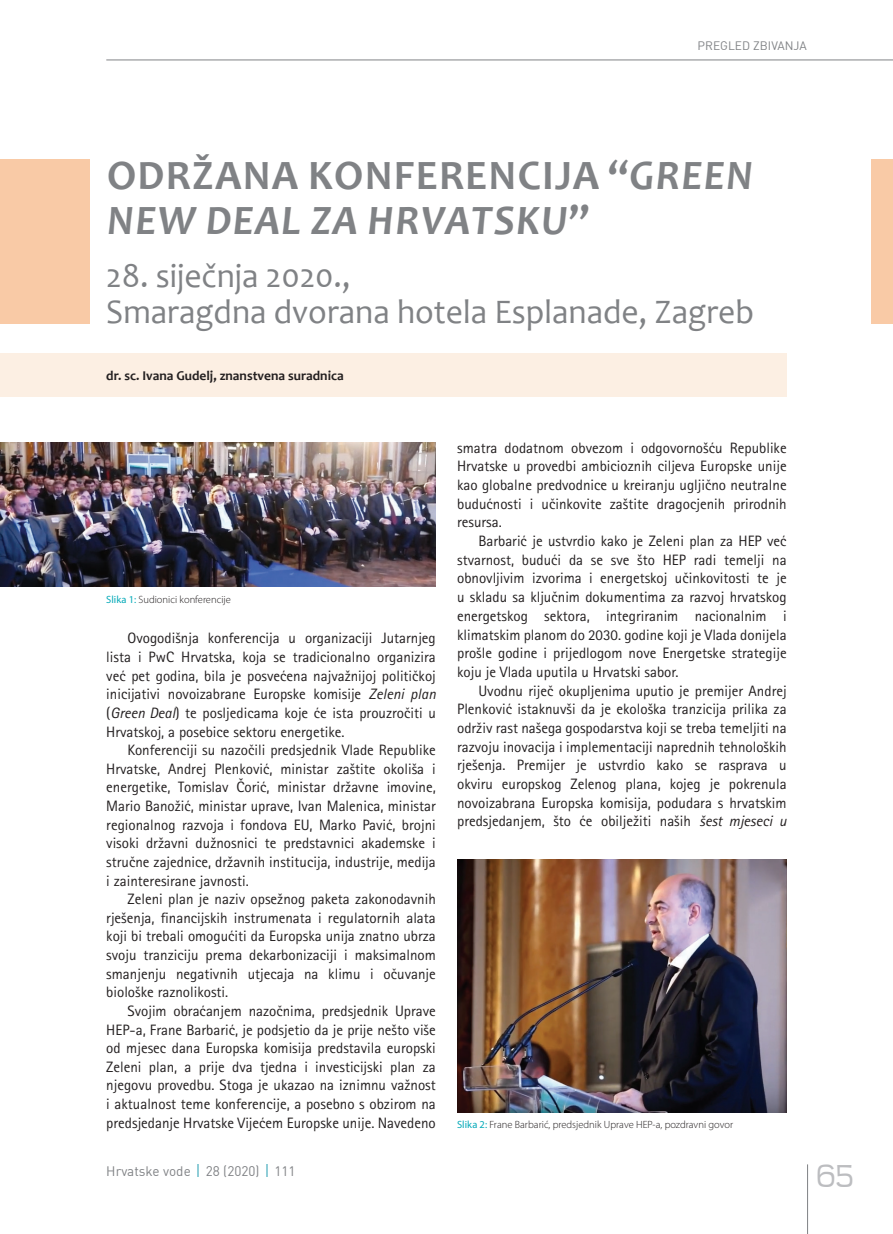
<style>
.page{position:relative;width:893px;height:1234px;background:#fff}
.page>*{position:absolute;margin:0;border:0;box-sizing:border-box;transform-origin:0 0}
.NASLOV{font:italic 700 42px/45px "Candara";letter-spacing:.03em;color:#808285}
.t1{font:300 36px "Teen";color:#bcbdc0}
.NASLOV_light{font:34.5px/36px "Candara";color:#808285}
.OSNOVNI_TEKST_10-12{font:15px/18.6px "Rotis Sans Serifklemy";color:#231f20;text-align:justify}
.AUTORI{font:700 13.5px "Candara";color:#231f20}
.t2{font:13.5px "DIN";color:#808285}
.t3{font:12px "DIN";color:#808285}
.TABLICA{font:300 10.5px "Myriad Pro";color:#231f20}
.s1{font-style:normal}
.s2{font-weight:400;color:#07aab9}
.s3{font-style:italic}
</style>
<div class="page">
<hr style="left:807px;top:1164px;width:1px;height:69px;background:#808285">
<hr style="left:106px;top:60px;width:787px;height:1px;background:#808285">
<svg style="left:198px;top:1164px;width:1px;height:12px"></svg>
<svg style="left:266px;top:1164px;width:2px;height:12px"></svg>
<div style="left:872px;top:159px;width:21px;height:164px;background:#f9caa6"></div>
<div style="left:0;top:159px;width:89px;height:164px;background:#f9caa6"></div>
<div style="left:0;top:353px;width:787px;height:44px;background:#fcefe3"></div>
<img style="left:0;top:442px;width:436px;height:144px">
<img style="left:457px;top:859px;width:330px;height:252px">
<p class="t3" style="left:698px;top:37px;width:111px">PREGLED ZBIVANJA</p>
<p class="NASLOV" style="left:107px;top:152px;width:648px"><span class="s1">ODRŽANA KONFERENCIJA “</span>GREEN<br>NEW DEAL ZA HRVATSKU<span class="s1">”</span></p>
<p class="NASLOV_light" style="left:106px;top:258px;width:649px">28. siječnja 2020.,<br>Smaragdna dvorana hotela Esplanade, Zagreb</p>
<p class="AUTORI" style="left:106px;top:367px;width:239px">dr. sc. Ivana Gudelj, znanstvena suradnica</p>
<p class="TABLICA" style="left:106px;top:593px;width:126px"><span class="s2">Slika 1:</span> Sudionici konferencije</p>
<p class="OSNOVNI_TEKST_10-12" style="left:106px;top:628px;width:331px;text-indent:21px">Ovogodišnja konferencija u organizaciji Jutarnjeg lista i PwC Hrvatska, koja se tradicionalno organizira već pet godina, bila je posvećena najvažnijoj političkoj inicijativi novoizabrane Europske komisije <span class="s3">Zeleni plan </span>(<span class="s3">Green Deal</span>) te posljedicama koje će ista prouzročiti u Hrvatskoj, a posebice sektoru energetike.</p>
<p class="OSNOVNI_TEKST_10-12" style="left:106px;top:740px;width:331px;text-indent:21px">Konferenciji su nazočili predsjednik Vlade Republike Hrvatske, Andrej Plenković, ministar zaštite okoliša i energetike, Tomislav Čorić, ministar državne imovine, Mario Banožić, ministar uprave, Ivan Malenica, ministar regionalnog razvoja i fondova EU, Marko Pavić, brojni visoki državni dužnosnici te predstavnici akademske i stručne zajednice, državnih institucija, industrije, medija i zainteresirane javnosti.</p>
<p class="OSNOVNI_TEKST_10-12" style="left:106px;top:889px;width:331px;text-indent:21px">Zeleni plan je naziv opsežnog paketa zakonodavnih rješenja, financijskih instrumenata i regulatornih alata koji bi trebali omogućiti da Europska unija znatno ubrza svoju tranziciju prema dekarbonizaciji i maksimalnom smanjenju negativnih utjecaja na klimu i očuvanje biološke raznolikosti.</p>
<p class="OSNOVNI_TEKST_10-12" style="left:106px;top:1001px;width:331px;text-indent:21px">Svojim obraćanjem nazočnima, predsjednik Uprave HEP-a, Frane Barbarić, je podsjetio da je prije nešto više od mjesec dana Europska komisija predstavila europski Zeleni plan, a prije dva tjedna i investicijski plan za njegovu provedbu. Stoga je ukazao na iznimnu važnost i aktualnost teme konferencije, a posebno s obzirom na predsjedanje Hrvatske Vijećem Europske unije. Navedeno</p>
<p class="t2" style="left:106px;top:1161px;width:191px">Hrvatske vode 28 (2020) 111</p>
<p class="OSNOVNI_TEKST_10-12" style="left:457px;top:438px;width:331px">smatra dodatnom obvezom i odgovornošću Republike Hrvatske u provedbi ambicioznih ciljeva Europske unije kao globalne predvodnice u kreiranju ugljično neutralne budućnosti i učinkovite zaštite dragocjenih prirodnih resursa.</p>
<p class="OSNOVNI_TEKST_10-12" style="left:457px;top:531px;width:331px;text-indent:21px">Barbarić je ustvrdio kako je Zeleni plan za HEP već stvarnost, budući da se sve što HEP radi temelji na obnovljivim izvorima i energetskoj učinkovitosti te je u skladu sa ključnim dokumentima za razvoj hrvatskog energetskog sektora, integriranim nacionalnim i klimatskim planom do 2030. godine koji je Vlada donijela prošle godine i prijedlogom nove Energetske strategije koju je Vlada uputila u Hrvatski sabor.</p>
<p class="OSNOVNI_TEKST_10-12" style="left:457px;top:681px;width:331px;text-indent:21px">Uvodnu riječ okupljenima uputio je premijer Andrej Plenković istaknuvši da je ekološka tranzicija prilika za održiv rast našega gospodarstva koji se treba temeljiti na razvoju inovacija i implementaciji naprednih tehnoloških rješenja. Premijer je ustvrdio kako se rasprava u okviru europskog Zelenog plana, kojeg je pokrenula novoizabrana Europska komisija, podudara s hrvatskim predsjedanjem, što će obilježiti naših <span class="s3">šest mjeseci u</span></p>
<p class="TABLICA" style="left:457px;top:1117px;width:277px"><span class="s2">Slika 2:</span> Frane Barbarić, predsjednik Uprave HEP-a, pozdravni govor</p>
<p class="t1" style="left:816px;top:1156px;width:39px">65</p>
</div>
